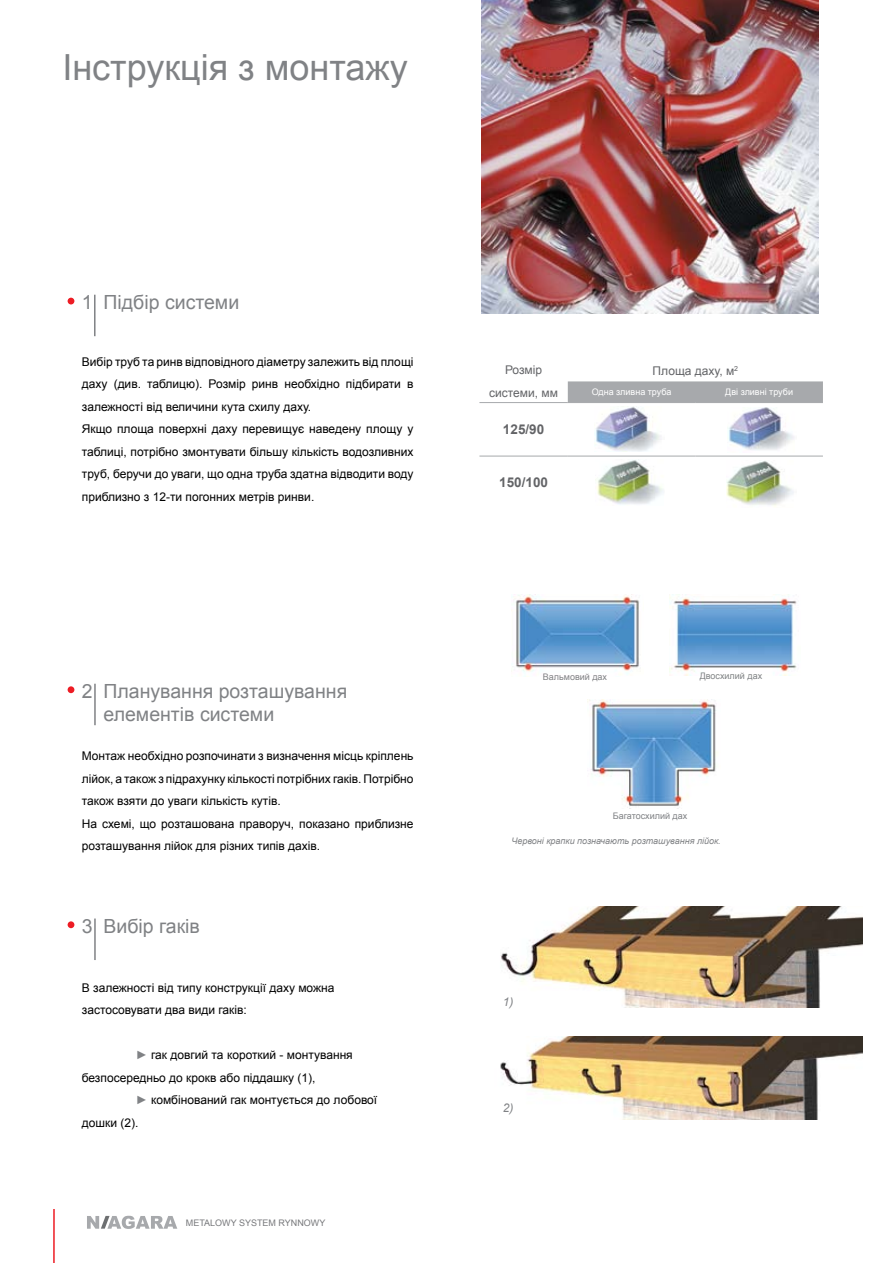
<style>
.page{position:relative;width:893px;height:1263px;background:#fff}
.page>*{position:absolute;margin:0;border:0;box-sizing:border-box;transform-origin:0 0}
.t1{font:36px "Arial";color:#808285}
.t2{font:19.5px/23.4px "Arial";color:#808285}
.t3{font:700 13.5px "Arial";color:#636467}
.t4{font:12px/22.5px "Arial";color:#000}
.t5{font:12px/22.5px "Arial";color:#636467;text-align:center}
.t6{font:italic 12px "Arial";color:#808285}
.t7{font:italic 9px "Arial";color:#808285}
.t8{font:9px "Arial";color:#808285}
.t9{font:9px "Arial";color:#fff}
.t10{font:9px "Arial";color:#77787b}
.s1{color:#808285}
</style>
<div class="page">
<svg style="left:87px;top:1216px;width:90px;height:13px"></svg>
<div style="left:568px;top:381px;width:255px;height:21px;background:#a7a9ac"></div>
<hr style="left:568px;top:402px;width:127px;height:1px;background:#a7a9ac">
<hr style="left:695px;top:402px;width:128px;height:1px;background:#a7a9ac">
<hr style="left:479px;top:402px;width:89px;height:1px;background:#a7a9ac">
<hr style="left:479px;top:456px;width:89px;height:1px;background:#a7a9ac">
<hr style="left:568px;top:456px;width:127px;height:1px;background:#a7a9ac">
<hr style="left:695px;top:456px;width:128px;height:1px;background:#a7a9ac">
<img style="left:595px;top:459px;width:69px;height:46px">
<img style="left:594px;top:406px;width:68px;height:45px">
<img style="left:726px;top:461px;width:68px;height:46px">
<img style="left:728px;top:407px;width:66px;height:43px">
<img style="left:669px;top:595px;width:128px;height:81px">
<img style="left:587px;top:699px;width:131px;height:110px">
<img style="left:514px;top:594px;width:125px;height:81px">
<hr style="left:53px;top:1209px;width:2px;height:54px;background:#ed1c24">
<div style="left:68px;top:686px;width:6px;height:7px;background:#ed1c24;border-radius:50%"></div>
<div style="left:68px;top:921px;width:6px;height:7px;background:#ed1c24;border-radius:50%"></div>
<svg style="left:68px;top:298px;width:6px;height:6px"></svg>
<hr style="left:94px;top:295px;width:2px;height:41px;background:#808285">
<hr style="left:94px;top:684px;width:2px;height:41px;background:#808285">
<hr style="left:94px;top:918px;width:2px;height:42px;background:#808285">
<img style="left:500px;top:906px;width:363px;height:101px">
<img style="left:500px;top:1036px;width:363px;height:84px">
<img style="left:481px;top:0;width:338px;height:313px">
<h1 class="t1" style="left:62px;top:44px;width:347px">Інструкція з монтажу</h1>
<h2 class="t2" style="left:82px;top:291px;width:159px">1 Підбір системи</h2>
<p class="t4" style="left:82px;top:351px;width:333px">Вибір труб та ринв відповідного діаметру залежить від площі даху (див. таблицю). Розмір ринв необхідно підбирати в залежності від величини кута схилу даху.<br>Якщо площа поверхні даху перевищує наведену площу у таблиці, потрібно змонтувати більшу кількість водозливних труб, беручи до уваги, що одна труба здатна відводити воду приблизно з 12-ти погонних метрів ринви.</p>
<p class="t5" style="left:489px;top:359px;width:70px">Розмір системи, мм</p>
<p class="t5" style="left:653px;top:359px;width:87px">Площа даху, м<sup>2</sup></p>
<p class="t9" style="left:592px;top:386px;width:81px">Одна зливна труба</p>
<p class="t9" style="left:725px;top:386px;width:69px">Дві зливні труби</p>
<p class="t3" style="left:503px;top:421px;width:43px">125/90</p>
<p class="t3" style="left:499px;top:473px;width:50px">150/100</p>
<h2 class="t2" style="left:104px;top:679px;width:245px;text-indent:-22px">2 Планування розташування елементів системи</h2>
<p class="t4" style="left:82px;top:745px;width:333px">Монтаж необхідно розпочинати з визначення місць кріплень лійок, а також з підрахунку кількості потрібних гаків. Потрібно також взяти до уваги кількість кутів.<br>На схемі, що розташована праворуч, показано приблизне розташування лійок для різних типів дахів.</p>
<h2 class="t2" style="left:82px;top:914px;width:120px">3 Вибір гаків</h2>
<p class="t4" style="left:82px;top:976px;width:254px">В залежності від типу конструкції даху можна застосовувати два види гаків:</p>
<p class="t4" style="left:136px;top:1044px;width:218px"><span class="s1">►</span> гак довгий та короткий - монтування</p>
<p class="t4" style="left:82px;top:1066px;width:235px">безпосередньо до крокв або піддашку (1),</p>
<p class="t4" style="left:136px;top:1089px;width:243px"><span class="s1">►</span> комбінований гак монтується до лобової</p>
<p class="t4" style="left:82px;top:1111px;width:58px">дошки (2).</p>
<p class="t10" style="left:186px;top:1217px;width:141px">METALOWY SYSTEM RYNNOWY</p>
<p class="t8" style="left:543px;top:671px;width:66px">Вальмовий дах</p>
<p class="t8" style="left:700px;top:670px;width:64px">Двосхилий дах</p>
<p class="t8" style="left:613px;top:810px;width:76px">Багатосхилий дах</p>
<p class="t7" style="left:511px;top:835px;width:211px">Червоні крапки позначають розташування лійок.</p>
<p class="t6" style="left:503px;top:994px;width:12px">1)</p>
<p class="t6" style="left:503px;top:1100px;width:12px">2)</p>
</div>
